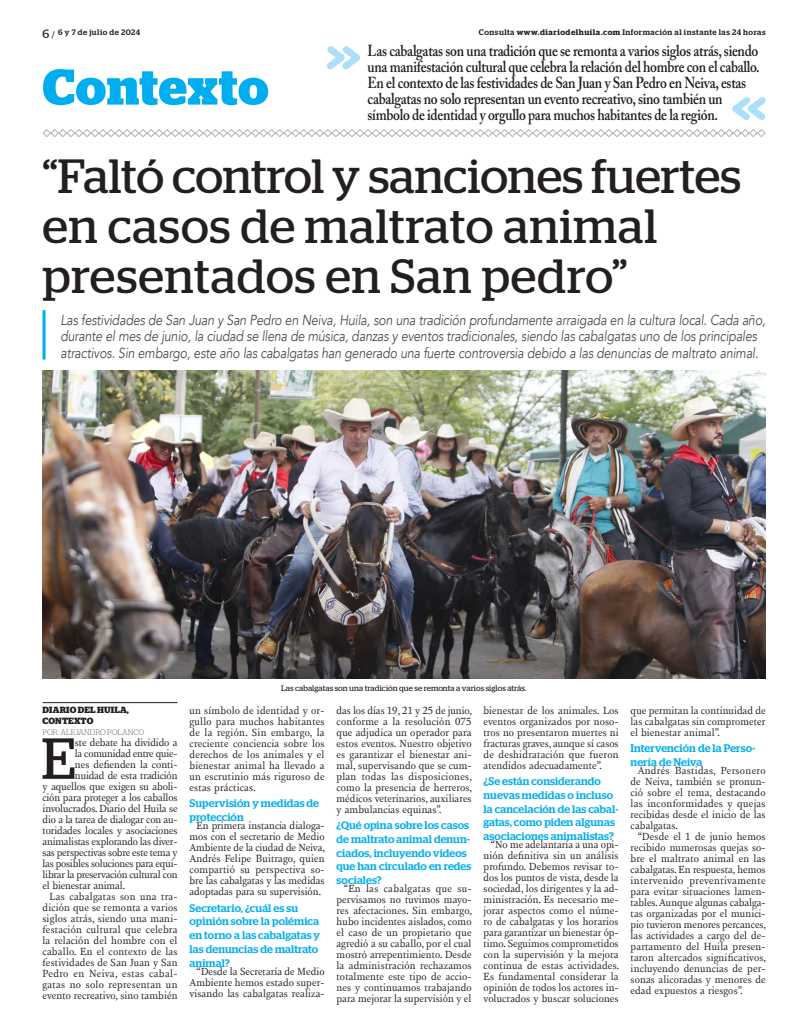
<style>
.page{position:relative;width:794px;height:1035px;background:#fff}
.page>*{position:absolute;margin:0;border:0;box-sizing:border-box;transform-origin:0 0}
.TEXTO_UNO{font:57.7px "Stag";color:#231f20}
.t1{font:700 50px "Stag";letter-spacing:.015em;color:#00aeef}
.TITULO{font:48px/50px "Stag";letter-spacing:.01em;color:#231f20}
.DESTACADO_ARRIBA{font:600 15.9px/16px "Adobe Caslon Pro";letter-spacing:-.02em;color:#231f20;scale:.85 1}
.SUMARIO{font:italic 14.5px/16.5px "Avenir";letter-spacing:-.01em;color:#4b4c4d;scale:.85 1}
.t2{font:12px "Stag";color:#231f20}
.INTERTITULO_FDS{font:500 11px/13.7px "Stag";letter-spacing:.01em;color:#00aeef}
.TEXTO{font:10.6px/11px "New Fournier BP";letter-spacing:.01em;color:#231f20;text-align:justify}
.TEXTO_UNO-2{font:10.6px "New Fournier BP";letter-spacing:-.02em;color:#231f20}
.TEXTO_UNO-3{font:10.6px "New Fournier BP";letter-spacing:.005em;color:#231f20}
.CREDITO_1{font:700 9px/11px "Stag";letter-spacing:.02em;color:#231f20}
.t3{font:500 8px "Stag";letter-spacing:.06em;color:#231f20}
.PIE_DE_FOTO{font:8px "Stag";letter-spacing:.005em;color:#231f20}
.CREDITO_2{font:300 8px "Stag";color:#6c6d70}
.t4{font:500 7.9px "Stag";letter-spacing:.06em;color:#231f20}
.s1{font-size:9px}
.s2{font-weight:600}
</style>
<div class="page">
<svg style="left:42px;top:129px;width:724px;height:8px"></svg>
<svg style="left:327px;top:46px;width:33px;height:23px"></svg>
<svg style="left:732px;top:97px;width:34px;height:23px"></svg>
<hr style="left:43px;top:310px;width:3px;height:49px;background:#00aeef">
<hr style="left:43px;top:702px;width:134px;height:1px;background:#231f20">
<img style="left:43px;top:370px;width:722px;height:308px">
<p class="t2" style="left:43px;top:27px;width:14px">6 <span class="s1">/</span></p>
<p class="t3" style="left:479px;top:27px;width:288px">Consulta <span class="s2">www.diariodelhuila.com</span> Información al instante las 24 horas</p>
<p class="DESTACADO_ARRIBA" style="left:367px;top:42px;width:463px">Las cabalgatas son una tradición que se remonta a varios siglos atrás, siendo una manifestación cultural que celebra la relación del hombre con el caballo.<br>En el contexto de las festividades de San Juan y San Pedro en Neiva, estas cabalgatas no solo representan un evento recreativo, sino también un</p>
<p class="t4" style="left:58px;top:27px;width:83px">6 y 7 de julio de 2024</p>
<p class="t1" style="left:43px;top:58px;width:228px">Contexto</p>
<p class="DESTACADO_ARRIBA" style="left:367px;top:106px;width:414px">símbolo de identidad y orgullo para muchos habitantes de la región.</p>
<p class="TITULO" style="left:43px;top:151px;width:700px">“Faltó control y sanciones fuertes en casos de maltrato animal presentados en San pedro”</p>
<p class="SUMARIO" style="left:60px;top:312px;width:831px">Las festividades de San Juan y San Pedro en Neiva, Huila, son una tradición profundamente arraigada en la cultura local. Cada año, durante el mes de junio, la ciudad se llena de música, danzas y eventos tradicionales, siendo las cabalgatas uno de los principales atractivos. Sin embargo, este año las cabalgatas han generado una fuerte controversia debido a las denuncias de maltrato animal.</p>
<p class="CREDITO_1" style="left:43px;top:704px;width:88px">DIARIO DEL HUILA,<br>CONTEXTO</p>
<p class="CREDITO_2" style="left:43px;top:727px;width:103px">POR: ALEJANDRO POLANCO</p>
<p class="TEXTO_UNO" style="left:42px;top:725px;width:35px">E</p>
<p class="TEXTO_UNO-2" style="left:75px;top:735px;width:104px">ste debate ha dividido a</p>
<p class="TEXTO_UNO-2" style="left:75px;top:746px;width:104px">la comunidad entre quie-</p>
<p class="TEXTO_UNO-3" style="left:75px;top:757px;width:104px">nes defienden la conti-</p>
<p class="TEXTO_UNO-2" style="left:75px;top:768px;width:104px">nuidad de esta tradición</p>
<p class="TEXTO_UNO-2" style="left:43px;top:779px;width:136px">y aquellos que exigen su aboli-</p>
<p class="TEXTO_UNO-2" style="left:43px;top:790px;width:136px">ción para proteger a los caballos</p>
<p class="TEXTO_UNO-2" style="left:43px;top:801px;width:136px">involucrados. Diario del Huila se</p>
<p class="TEXTO_UNO-2" style="left:43px;top:812px;width:136px">dio a la tarea de dialogar con au-</p>
<p class="TEXTO_UNO-2" style="left:43px;top:823px;width:136px">toridades locales y asociaciones</p>
<p class="TEXTO_UNO-2" style="left:43px;top:834px;width:136px">animalistas explorando las diver-</p>
<p class="TEXTO_UNO-2" style="left:43px;top:845px;width:136px">sas perspectivas sobre este tema y</p>
<p class="TEXTO_UNO-2" style="left:43px;top:856px;width:136px">las posibles soluciones para equi-</p>
<p class="TEXTO_UNO-2" style="left:43px;top:867px;width:137px">librar la preservación cultural con</p>
<p class="TEXTO_UNO-2" style="left:43px;top:878px;width:84px">el bienestar animal.</p>
<p class="TEXTO" style="left:43px;top:890px;width:136px;text-indent:7px">Las cabalgatas son una tra&shy;dición que se remonta a varios siglos atrás, siendo una mani&shy;festación cultural que celebra la relación del hombre con el caballo. En el contexto de las festividades de San Juan y San Pedro en Neiva, estas cabal&shy;gatas no solo representan un evento recreativo, sino también</p>
<p class="PIE_DE_FOTO" style="left:281px;top:684px;width:247px">Las cabalgatas son una tradición que se remonta a varios siglos atrás.</p>
<p class="TEXTO" style="left:189px;top:704px;width:136px">un símbolo de identidad y or&shy;gullo para muchos habitantes de la región. Sin embargo, la creciente conciencia sobre los derechos de los animales y el bienestar animal ha llevado a un escrutinio más riguroso de estas prácticas.</p>
<p class="INTERTITULO_FDS" style="left:189px;top:796px;width:131px">Supervisión y medidas de protección</p>
<p class="TEXTO" style="left:189px;top:820px;width:137px;text-indent:7px">En primera instancia dialoga&shy;mos con el secretario de Medio Ambiente de la ciudad de Neiva, Andrés Felipe Buitrago, quien compartió su perspectiva so&shy;bre las cabalgatas y las medidas adoptadas para su supervisión.</p>
<p class="INTERTITULO_FDS" style="left:189px;top:901px;width:132px">Secretario, ¿cuál es su opinión sobre la polémica en torno a las cabalgatas y las denuncias de maltrato animal?</p>
<p class="TEXTO" style="left:189px;top:965px;width:137px;text-indent:7px">“Desde la Secretaría de Medio Ambiente hemos estado super&shy;visando las cabalgatas realiza-</p>
<p class="TEXTO" style="left:336px;top:704px;width:137px">das los días 19, 21 y 25 de junio, conforme a la resolución 075 que adjudica un operador para estos eventos. Nuestro objetivo es garantizar el bienestar ani&shy;mal, supervisando que se cum&shy;plan todas las disposiciones, como la presencia de herreros, médicos veterinarios, auxiliares y ambulancias equinas”.</p>
<p class="INTERTITULO_FDS" style="left:336px;top:818px;width:136px">¿Qué opina sobre los casos de maltrato animal denun&shy;ciados, incluyendo videos que han circulado en redes sociales?</p>
<p class="TEXTO" style="left:336px;top:883px;width:137px;text-indent:7px">“En las cabalgatas que su&shy;pervisamos no tuvimos mayo&shy;res afectaciones. Sin embargo, hubo incidentes aislados, como el caso de un propietario que agredió a su caballo, por el cual mostró arrepentimiento. Desde la administración rechazamos totalmente este tipo de accio&shy;nes y continuamos trabajando para mejorar la supervisión y el</p>
<p class="TEXTO" style="left:483px;top:704px;width:137px">bienestar de los animales. Los eventos organizados por noso&shy;tros no presentaron muertes ni fracturas graves, aunque sí casos de deshidratación que fueron atendidos adecuadamente”.</p>
<p class="INTERTITULO_FDS" style="left:483px;top:774px;width:136px">¿Se están considerando nuevas medidas o incluso la cancelación de las cabal&shy;gatas, como piden algunas asociaciones animalistas?</p>
<p class="TEXTO" style="left:483px;top:839px;width:137px;text-indent:7px">“No me adelantaría a una opi&shy;nión definitiva sin un análisis profundo. Debemos revisar to&shy;dos los puntos de vista, desde la sociedad, los dirigentes y la ad&shy;ministración. Es necesario me&shy;jorar aspectos como el núme&shy;ro de cabalgatas y los horarios para garantizar un bienestar óp&shy;timo. Seguimos comprometidos con la supervisión y la mejora continua de estas actividades.<br>Es fundamental considerar la opinión de todos los actores in&shy;volucrados y buscar soluciones</p>
<p class="TEXTO" style="left:630px;top:704px;width:136px">que permitan la continuidad de las cabalgatas sin comprometer el bienestar animal”.</p>
<p class="INTERTITULO_FDS" style="left:630px;top:741px;width:126px">Intervención de la Perso&shy;nería de Neiva</p>
<p class="TEXTO" style="left:630px;top:765px;width:136px;text-indent:7px">Andrés Bastidas, Personero de Neiva, también se pronun&shy;ció sobre el tema, destacando las inconformidades y quejas recibidas desde el inicio de las cabalgatas.</p>
<p class="TEXTO" style="left:630px;top:831px;width:137px;text-indent:7px">“Desde el 1 de junio hemos recibido numerosas quejas so&shy;bre el maltrato animal en las cabalgatas. En respuesta, hemos intervenido preventivamente para evitar situaciones lamen&shy;tables. Aunque algunas cabalga&shy;tas organizadas por el munici&shy;pio tuvieron menores percances, las actividades a cargo del de&shy;partamento del Huila presen&shy;taron altercados significativos, incluyendo denuncias de per&shy;sonas alicoradas y menores de edad expuestos a riesgos”.</p>
</div>
